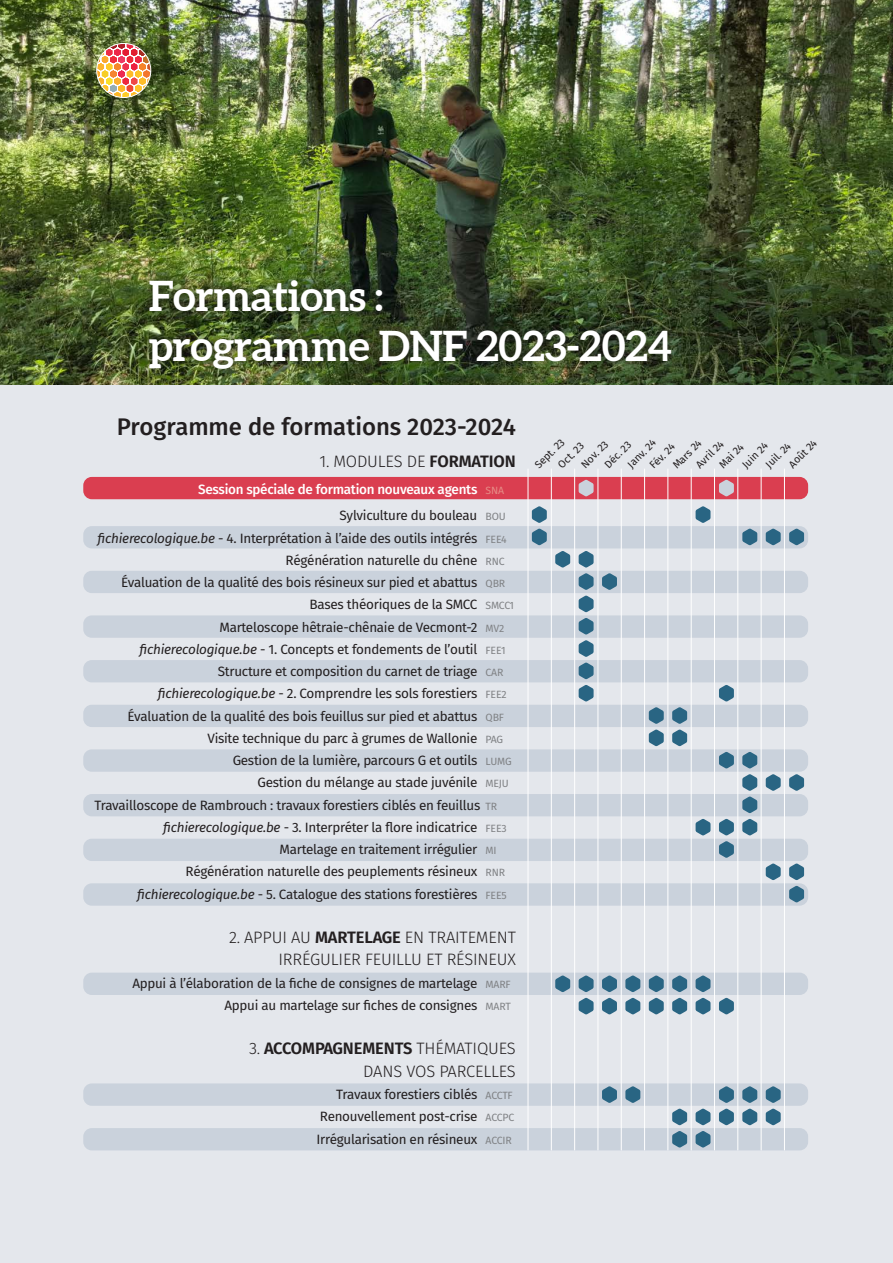
<style>
.page{position:relative;width:893px;height:1263px;background:#e4e7ec}
.page>*{position:absolute;margin:0;border:0;box-sizing:border-box;transform-origin:0 0}
.t1{font:700 42px/50.4px "Aleo";letter-spacing:-.01em;color:#fff}
.t2{font:500 24px "Fira Sans";color:#231f20}
.t3{font:300 16.5px/22.2px "Fira Sans";letter-spacing:-.01em;color:#231f20;text-align:right}
.t4{font:13.5px/22.2px "Fira Sans";letter-spacing:-.02em;color:#231f20;text-align:right}
.t5{font:500 13.5px/26.5px "Fira Sans";letter-spacing:-.02em;color:#fff;text-align:right}
.t6{font:10.5px "Fira Sans";color:#231f20}
.s1{font-weight:600}
.s2{font-weight:400;font-size:10.5px;color:#e68c86}
.s3{font-weight:400;color:#231f20}
.s4{font-weight:400;font-size:10.5px;color:#808285}
.s5{font-style:italic}
.s6{font-size:10.5px;color:#808285}
</style>
<div class="page">
<img style="left:0;top:0;width:893px;height:384px">
<div style="left:141px;top:271px;width:539px;height:107px;background:#231f20;opacity:.75"></div>
<img style="left:97px;top:26px;width:69px;height:71px">
<div style="left:96px;top:43px;width:55px;height:55px;border:1px solid #fff;border-radius:50%"></div>
<div style="left:83px;top:973px;width:725px;height:22px;background:#cad2dc;border-radius:9px"></div>
<div style="left:83px;top:477px;width:725px;height:22px;background:#da3e50;border-radius:9px"></div>
<div style="left:83px;top:526px;width:725px;height:22px;background:#cad2dc;border-radius:9px"></div>
<div style="left:83px;top:571px;width:725px;height:22px;background:#cad2dc;border-radius:9px"></div>
<div style="left:83px;top:615px;width:725px;height:23px;background:#cad2dc;border-radius:9px"></div>
<div style="left:83px;top:660px;width:725px;height:22px;background:#cad2dc;border-radius:9px"></div>
<div style="left:83px;top:749px;width:725px;height:23px;background:#cad2dc;border-radius:9px"></div>
<div style="left:83px;top:1083px;width:725px;height:23px;background:#cad2dc;border-radius:9px"></div>
<div style="left:83px;top:705px;width:725px;height:22px;background:#cad2dc;border-radius:9px"></div>
<div style="left:83px;top:794px;width:725px;height:22px;background:#cad2dc;border-radius:9px"></div>
<div style="left:83px;top:839px;width:725px;height:22px;background:#cad2dc;border-radius:9px"></div>
<div style="left:83px;top:1128px;width:725px;height:22px;background:#cad2dc;border-radius:9px"></div>
<div style="left:83px;top:883px;width:725px;height:23px;background:#cad2dc;border-radius:9px"></div>
<hr style="left:528px;top:469px;width:1px;height:681px;background:#fff">
<hr style="left:551px;top:469px;width:1px;height:681px;background:#fff">
<hr style="left:574px;top:469px;width:1px;height:681px;background:#fff">
<hr style="left:598px;top:469px;width:1px;height:681px;background:#fff">
<hr style="left:621px;top:469px;width:1px;height:681px;background:#fff">
<hr style="left:644px;top:469px;width:1px;height:681px;background:#fff">
<hr style="left:667px;top:469px;width:1px;height:681px;background:#fff">
<hr style="left:691px;top:469px;width:1px;height:681px;background:#fff">
<hr style="left:714px;top:469px;width:1px;height:681px;background:#fff">
<hr style="left:737px;top:469px;width:1px;height:681px;background:#fff">
<hr style="left:761px;top:469px;width:1px;height:681px;background:#fff">
<hr style="left:784px;top:469px;width:1px;height:681px;background:#fff">
<svg style="left:696px;top:506px;width:14px;height:17px"></svg>
<svg style="left:532px;top:506px;width:15px;height:39px"></svg>
<svg style="left:742px;top:528px;width:15px;height:17px"></svg>
<svg style="left:766px;top:528px;width:15px;height:17px"></svg>
<svg style="left:789px;top:528px;width:15px;height:17px"></svg>
<svg style="left:555px;top:551px;width:15px;height:17px"></svg>
<svg style="left:602px;top:573px;width:15px;height:17px"></svg>
<svg style="left:579px;top:551px;width:15px;height:61px"></svg>
<svg style="left:579px;top:618px;width:15px;height:61px"></svg>
<svg style="left:579px;top:685px;width:15px;height:17px"></svg>
<svg style="left:719px;top:685px;width:15px;height:17px"></svg>
<svg style="left:649px;top:707px;width:15px;height:39px"></svg>
<svg style="left:672px;top:707px;width:15px;height:39px"></svg>
<svg style="left:719px;top:752px;width:15px;height:16px"></svg>
<svg style="left:742px;top:752px;width:15px;height:16px"></svg>
<svg style="left:766px;top:774px;width:15px;height:17px"></svg>
<svg style="left:789px;top:774px;width:15px;height:17px"></svg>
<svg style="left:742px;top:774px;width:15px;height:39px"></svg>
<svg style="left:696px;top:819px;width:14px;height:16px"></svg>
<svg style="left:719px;top:819px;width:15px;height:16px"></svg>
<svg style="left:742px;top:819px;width:15px;height:16px"></svg>
<svg style="left:719px;top:841px;width:15px;height:17px"></svg>
<svg style="left:766px;top:863px;width:15px;height:17px"></svg>
<svg style="left:789px;top:863px;width:15px;height:17px"></svg>
<svg style="left:789px;top:886px;width:15px;height:16px"></svg>
<svg style="left:579px;top:480px;width:15px;height:16px"></svg>
<svg style="left:719px;top:480px;width:15px;height:16px"></svg>
<svg style="left:555px;top:975px;width:15px;height:17px"></svg>
<svg style="left:579px;top:975px;width:15px;height:17px"></svg>
<svg style="left:602px;top:975px;width:15px;height:17px"></svg>
<svg style="left:625px;top:975px;width:15px;height:17px"></svg>
<svg style="left:649px;top:975px;width:15px;height:17px"></svg>
<svg style="left:672px;top:975px;width:15px;height:17px"></svg>
<svg style="left:696px;top:975px;width:14px;height:17px"></svg>
<svg style="left:579px;top:998px;width:15px;height:16px"></svg>
<svg style="left:602px;top:998px;width:15px;height:16px"></svg>
<svg style="left:625px;top:998px;width:15px;height:16px"></svg>
<svg style="left:649px;top:998px;width:15px;height:16px"></svg>
<svg style="left:672px;top:998px;width:15px;height:16px"></svg>
<svg style="left:696px;top:998px;width:14px;height:16px"></svg>
<svg style="left:719px;top:998px;width:15px;height:16px"></svg>
<svg style="left:602px;top:1086px;width:15px;height:17px"></svg>
<svg style="left:625px;top:1086px;width:15px;height:17px"></svg>
<svg style="left:672px;top:1108px;width:15px;height:17px"></svg>
<svg style="left:696px;top:1108px;width:14px;height:17px"></svg>
<svg style="left:719px;top:1086px;width:15px;height:39px"></svg>
<svg style="left:742px;top:1086px;width:15px;height:39px"></svg>
<svg style="left:766px;top:1086px;width:15px;height:39px"></svg>
<svg style="left:672px;top:1131px;width:15px;height:17px"></svg>
<svg style="left:696px;top:1131px;width:14px;height:17px"></svg>
<h1 class="t1" style="left:149px;top:272px;width:525px">Formations :<br>programme DNF 2023-2024</h1>
<h2 class="t2" style="left:117px;top:407px;width:400px">Programme de formations 2023-2024</h2>
<p class="t3" style="left:319px;top:450px;width:198px">1. MODULES DE <span class="s1">FORMATION</span></p>
<p class="t5" style="left:198px;top:475px;width:309px">Session spéciale de formation nouveaux agents <span class="s2">SNA<br></span><span class="s3">Sylviculture du bouleau</span> <span class="s4">BOU</span></p>
<p class="t4" style="left:98px;top:526px;width:411px"><span class="s5">fichierecologique.be</span> - 4. Interprétation à l’aide des outils intégrés <span class="s6">FEE4</span></p>
<p class="t4" style="left:286px;top:549px;width:220px">Régénération naturelle du chêne <span class="s6">RNC</span></p>
<p class="t4" style="left:121px;top:571px;width:386px">Évaluation de la qualité des bois résineux sur pied et abattus <span class="s6">QBR</span></p>
<p class="t4" style="left:310px;top:593px;width:206px">Bases théoriques de la SMCC <span class="s6">SMCC1</span></p>
<p class="t4" style="left:219px;top:615px;width:286px">Marteloscope hêtraie-chênaie de Vecmont-2 <span class="s6">MV2</span></p>
<p class="t4" style="left:140px;top:638px;width:368px"><span class="s5">fichierecologique.be</span> - 1. Concepts et fondements de l’outil <span class="s6">FEE1</span></p>
<p class="t4" style="left:218px;top:660px;width:287px">Structure et composition du carnet de triage <span class="s6">CAR</span></p>
<p class="t4" style="left:158px;top:682px;width:350px"><span class="s5">fichierecologique.be</span> - 2. Comprendre les sols forestiers <span class="s6">FEE2</span></p>
<p class="t4" style="left:128px;top:704px;width:378px">Évaluation de la qualité des bois feuillus sur pied et abattus <span class="s6">QBF</span></p>
<p class="t4" style="left:207px;top:727px;width:297px">Visite technique du parc à grumes de Wallonie <span class="s6">PAG</span></p>
<p class="t4" style="left:233px;top:749px;width:280px">Gestion de la lumière, parcours G et outils <span class="s6">LUMG</span></p>
<p class="t4" style="left:258px;top:771px;width:253px">Gestion du mélange au stade juvénile <span class="s6">MEJU</span></p>
<p class="t4" style="left:94px;top:793px;width:404px">Travailloscope de Rambrouch : travaux forestiers ciblés en feuillus <span class="s6">TR</span></p>
<p class="t4" style="left:163px;top:816px;width:345px"><span class="s5">fichierecologique.be</span> - 3. Interpréter la flore indicatrice <span class="s6">FEE3</span></p>
<p class="t4" style="left:280px;top:838px;width:219px">Martelage en traitement irrégulier <span class="s6">MI</span></p>
<p class="t4" style="left:186px;top:860px;width:321px">Régénération naturelle des peuplements résineux <span class="s6">RNR</span></p>
<p class="t4" style="left:137px;top:882px;width:371px"><span class="s5">fichierecologique.be</span> - 5. Catalogue des stations forestières <span class="s6">FEE5</span></p>
<p class="t3" style="left:229px;top:926px;width:288px">2. APPUI AU <span class="s1">MARTELAGE</span> EN TRAITEMENT<br>IRRÉGULIER FEUILLU ET RÉSINEUX</p>
<p class="t4" style="left:132px;top:971px;width:380px">Appui à l’élaboration de la fiche de consignes de martelage <span class="s6">MARF<br></span>Appui au martelage sur fiches de consignes <span class="s6">MART</span></p>
<p class="t3" style="left:249px;top:1037px;width:268px">3. <span class="s1">ACCOMPAGNEMENTS</span> THÉMATIQUES<br>DANS VOS PARCELLES</p>
<p class="t4" style="left:317px;top:1083px;width:199px;text-align:justify;text-indent:20px">Travaux forestiers ciblés <span class="s6">ACCTF </span>Renouvellement post-crise <span class="s6">ACCPC </span>Irrégularisation en résineux <span class="s6">ACCIR</span></p>
<p class="t6" style="left:531px;top:461px;width:39px;rotate:-45deg">Sept. 23</p>
<p class="t6" style="left:624px;top:460px;width:37px;rotate:-45deg">Janv. 24</p>
<p class="t6" style="left:785px;top:460px;width:37px;rotate:-45deg">Août 24</p>
<p class="t6" style="left:669px;top:461px;width:37px;rotate:-45deg">Mars 24</p>
<p class="t6" style="left:692px;top:461px;width:36px;rotate:-45deg">Avril 24</p>
<p class="t6" style="left:577px;top:461px;width:35px;rotate:-45deg">Nov. 23</p>
<p class="t6" style="left:600px;top:460px;width:35px;rotate:-45deg">Déc. 23</p>
<p class="t6" style="left:738px;top:461px;width:33px;rotate:-45deg">Juin 24</p>
<p class="t6" style="left:762px;top:460px;width:33px;rotate:-45deg">Juil. 24</p>
<p class="t6" style="left:554px;top:461px;width:33px;rotate:-45deg">Oct. 23</p>
<p class="t6" style="left:646px;top:461px;width:32px;rotate:-45deg">Fév. 24</p>
<p class="t6" style="left:715px;top:461px;width:32px;rotate:-45deg">Mai 24</p>
</div>
